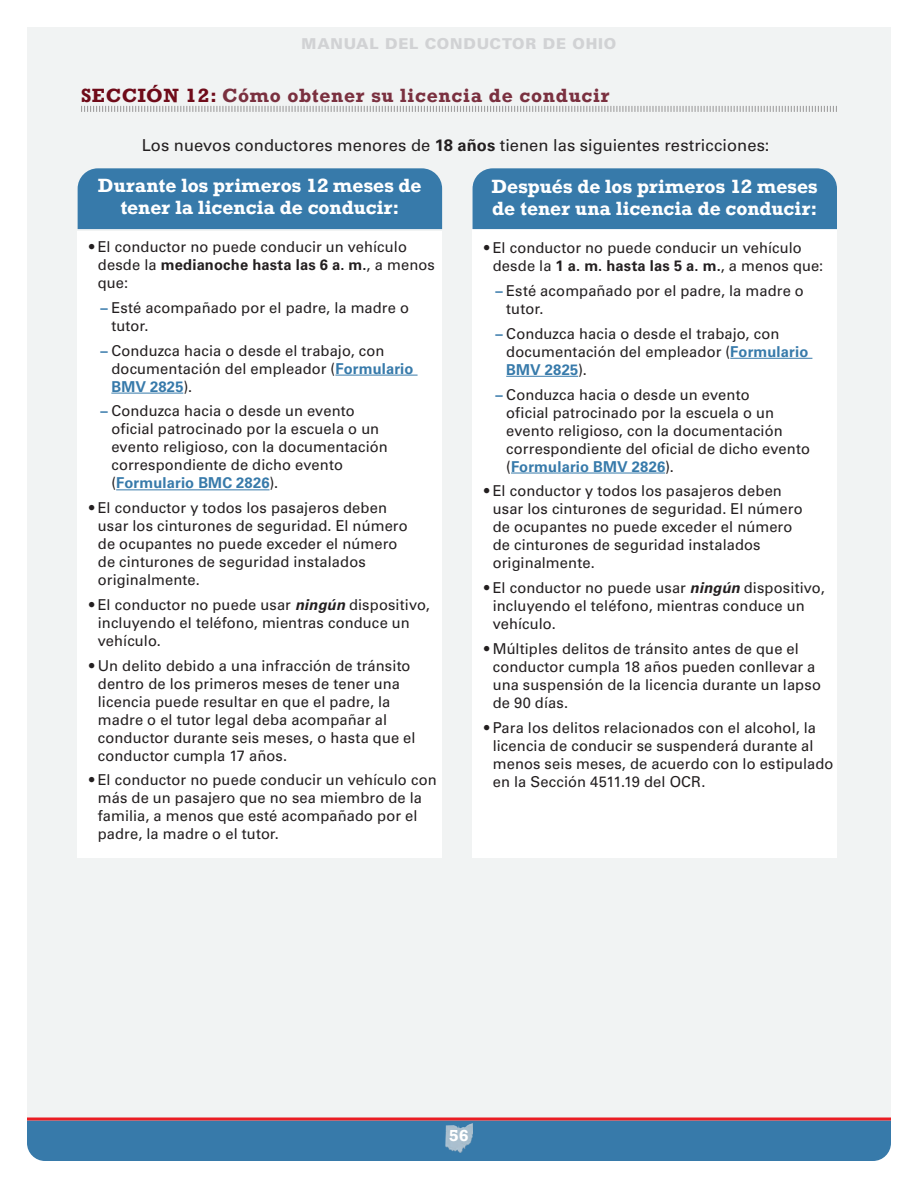
<style>
.page{position:relative;width:918px;height:1188px;background:#fff}
.page>*{position:absolute;margin:0;border:0;box-sizing:border-box;transform-origin:0 0}
.t1{font:700 18px/21.6px "Rockwell";letter-spacing:.005em;color:#fff;text-align:center}
.t2{font:700 18px "Rockwell";letter-spacing:.04em;color:#7a303f}
.t3{font:16.5px "Univers LT Std";letter-spacing:.005em;color:#231f20}
.t4{font:15px/18px "Univers LT Std";letter-spacing:.01em;color:#231f20}
.t5{font:900 15px "Univers LT Std";letter-spacing:.05em;color:#d1d2d4}
.t6{font:700 15px "Rockwell";color:#fff}
.s1{color:#6f0b19}
.s2{font-weight:700}
.s3{font-weight:700;color:#377aaa}
.s4{font-weight:700;font-style:italic}
</style>
<div class="page">
<div style="left:27px;top:27px;width:864px;height:1093px;background:#f1f3f3"></div>
<div style="left:27px;top:1120px;width:864px;height:41px;background:#377aaa"></div>
<hr style="left:27px;top:1118px;width:864px;height:2px;background:#ea1d23">
<img style="left:445px;top:1123px;width:28px;height:30px">
<div style="left:77px;top:231px;width:365px;height:626px;background:#fff"></div>
<div style="left:78px;top:168px;width:364px;height:61px;background:#377aaa"></div>
<div style="left:472px;top:185px;width:365px;height:673px;background:#fff"></div>
<div style="left:472px;top:168px;width:365px;height:61px;background:#377aaa"></div>
<hr style="left:335px;top:375px;width:83px;height:1px;background:#377aaa">
<hr style="left:111px;top:393px;width:72px;height:1px;background:#377aaa">
<hr style="left:116px;top:489px;width:154px;height:1px;background:#377aaa">
<hr style="left:730px;top:358px;width:82px;height:1px;background:#377aaa">
<hr style="left:506px;top:376px;width:72px;height:1px;background:#377aaa">
<hr style="left:511px;top:473px;width:154px;height:1px;background:#377aaa">
<svg style="left:81px;top:106px;width:756px;height:6px"></svg>
<p class="t5" style="left:302px;top:35px;width:316px">MANUAL DEL CONDUCTOR DE OHIO</p>
<p class="t2" style="left:81px;top:83px;width:530px"><span class="s1">SECCIÓN 12:</span> Cómo obtener su licencia de conducir</p>
<p class="t3" style="left:142px;top:136px;width:629px">Los nuevos conductores menores de <span class="s2">18 años</span> tienen las siguientes restricciones:</p>
<p class="t1" style="left:98px;top:175px;width:325px">Durante los primeros 12 meses de tener la licencia de conducir:</p>
<p class="t4" style="left:98px;top:238px;width:339px;text-indent:-9px">• El conductor no puede conducir un vehículo desde la <span class="s2">medianoche hasta las 6 a. m.</span>, a menos que:</p>
<p class="t4" style="left:111px;top:299px;width:299px;text-indent:-11px"><span class="s3">–</span> Esté acompañado por el padre, la madre o tutor.</p>
<p class="t4" style="left:111px;top:341px;width:304px;text-indent:-11px"><span class="s3">–</span> Conduzca hacia o desde el trabajo, con documentación del empleador (<span class="s3">Formulario<br>BMV 2825</span>).</p>
<p class="t4" style="left:111px;top:402px;width:278px;text-indent:-11px"><span class="s3">–</span> Conduzca hacia o desde un evento oficial patrocinado por la escuela o un evento religioso, con la documentación correspondiente de dicho evento (<span class="s3">Formulario BMC 2826</span>).</p>
<p class="t4" style="left:98px;top:499px;width:311px;text-indent:-9px">• El conductor y todos los pasajeros deben usar los cinturones de seguridad. El número de ocupantes no puede exceder el número de cinturones de seguridad instalados originalmente.</p>
<p class="t4" style="left:98px;top:596px;width:334px;text-indent:-9px">• El conductor no puede usar <span class="s4">ningún</span> dispositivo, incluyendo el teléfono, mientras conduce un vehículo.</p>
<p class="t4" style="left:98px;top:656px;width:319px;text-indent:-9px">• Un delito debido a una infracción de tránsito dentro de los primeros meses de tener una licencia puede resultar en que el padre, la madre o el tutor legal deba acompañar al conductor durante seis meses, o hasta que el conductor cumpla 17 años.</p>
<p class="t4" style="left:98px;top:771px;width:340px;text-indent:-9px">• El conductor no puede conducir un vehículo con más de un pasajero que no sea miembro de la familia, a menos que esté acompañado por el padre, la madre o el tutor.</p>
<p class="t1" style="left:492px;top:176px;width:327px;text-align:left">Después de los primeros 12 meses de tener una licencia de conducir:</p>
<p class="t4" style="left:493px;top:239px;width:332px;text-indent:-9px">• El conductor no puede conducir un vehículo desde la <span class="s2">1 a. m. hasta las 5 a. m.</span>, a menos que:</p>
<p class="t4" style="left:506px;top:282px;width:299px;text-indent:-11px"><span class="s3">–</span> Esté acompañado por el padre, la madre o tutor.</p>
<p class="t4" style="left:506px;top:325px;width:304px;text-indent:-11px"><span class="s3">–</span> Conduzca hacia o desde el trabajo, con documentación del empleador (<span class="s3">Formulario<br>BMV 2825</span>).</p>
<p class="t4" style="left:506px;top:385px;width:305px;text-indent:-11px"><span class="s3">–</span> Conduzca hacia o desde un evento<br>oficial patrocinado por la escuela o un evento religioso, con la documentación correspondiente del oficial de dicho evento (<span class="s3">Formulario BMV 2826</span>).</p>
<p class="t4" style="left:493px;top:482px;width:311px;text-indent:-9px">• El conductor y todos los pasajeros deben usar los cinturones de seguridad. El número de ocupantes no puede exceder el número de cinturones de seguridad instalados originalmente.</p>
<p class="t4" style="left:493px;top:579px;width:334px;text-indent:-9px">• El conductor no puede usar <span class="s4">ningún</span> dispositivo, incluyendo el teléfono, mientras conduce un vehículo.</p>
<p class="t4" style="left:493px;top:640px;width:330px;text-indent:-9px">• Múltiples delitos de tránsito antes de que el conductor cumpla 18 años pueden conllevar a una suspensión de la licencia durante un lapso de 90 días.</p>
<p class="t4" style="left:493px;top:718px;width:342px;text-indent:-9px">• Para los delitos relacionados con el alcohol, la licencia de conducir se suspenderá durante al menos seis meses, de acuerdo con lo estipulado en la Sección 4511.19 del OCR.</p>
<p class="t6" style="left:449px;top:1126px;width:21px">56</p>
</div>
